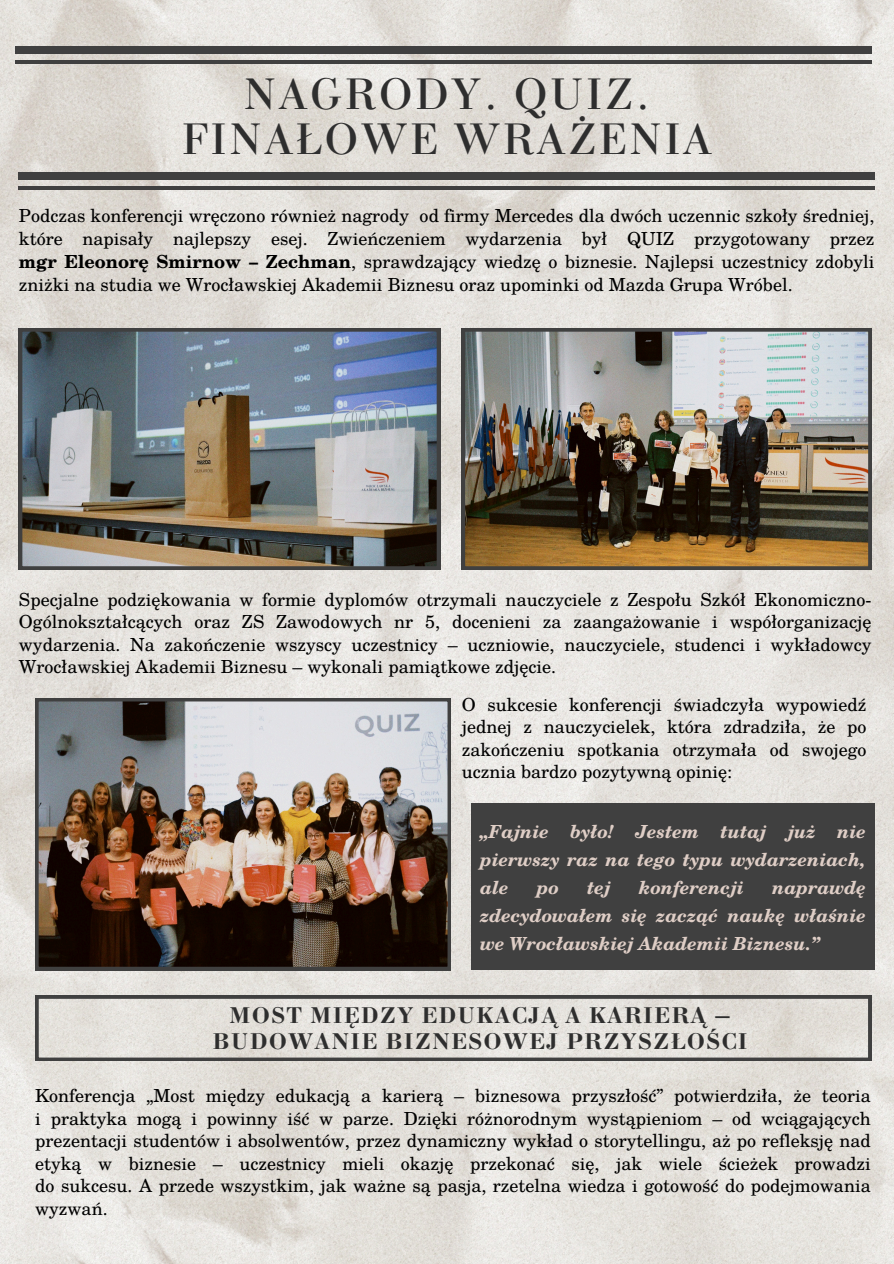
<style>
.page{position:relative;width:894px;height:1264px;background:#fff}
.page>*{position:absolute;margin:0;border:0;box-sizing:border-box;transform-origin:0 0}
.t1{font:46.5px/45px "Bodoni";letter-spacing:.05em;color:#2e2e2e;text-align:center}
.t2{font:700 24px/25.8px "Bodoni";letter-spacing:.05em;color:#2e2e2e;text-align:center}
.t3{font:18px/22.5px "Te X Gyre Schola";color:#000;text-align:justify}
.t4{font:italic 700 18px/28.2px "Te X Gyre Schola";color:#dfcec6;text-align:justify}
.s1{font-weight:700}
</style>
<div class="page">
<img style="left:0;top:0;width:893px;height:1263px">
<div style="left:19px;top:172px;width:855px;height:8px;background:#404040"></div>
<hr style="left:19px;top:186px;width:855px;height:3px;background:#404040">
<img style="left:19px;top:328px;width:421px;height:241px">
<img style="left:461px;top:328px;width:410px;height:241px">
<div style="left:471px;top:803px;width:403px;height:167px;background:#404040"></div>
<img style="left:35px;top:698px;width:415px;height:272px">
<svg style="left:35px;top:995px;width:836px;height:65px;background:#d2cfca"></svg>
<div style="left:16px;top:46px;width:855px;height:8px;background:#404040"></div>
<hr style="left:16px;top:60px;width:855px;height:3px;background:#404040">
<p class="t1" style="left:182px;top:72px;width:531px">NAGRODY. QUIZ.<br>FINAŁOWE WRAŻENIA</p>
<p class="t3" style="left:19px;top:204px;width:856px">Podczas konferencji wręczono również nagrody od firmy Mercedes dla dwóch uczennic szkoły średniej, które napisały najlepszy esej. Zwieńczeniem wydarzenia był QUIZ przygotowany przez <span class="s1">mgr Eleonorę Smirnow – Zechman</span>, sprawdzający wiedzę o biznesie. Najlepsi uczestnicy zdobyli zniżki na studia we Wrocławskiej Akademii Biznesu oraz upominki od Mazda Grupa Wróbel.</p>
<p class="t3" style="left:19px;top:587px;width:853px">Specjalne podziękowania w formie dyplomów otrzymali nauczyciele z Zespołu Szkół Ekonomiczno-Ogólnokształcących oraz ZS Zawodowych nr 5, docenieni za zaangażowanie i współorganizację wydarzenia. Na zakończenie wszyscy uczestnicy – uczniowie, nauczyciele, studenci i wykładowcy Wrocławskiej Akademii Biznesu – wykonali pamiątkowe zdjęcie.</p>
<p class="t3" style="left:461px;top:692px;width:406px">O sukcesie konferencji świadczyła wypowiedź jednej z nauczycielek, która zdradziła, że po zakończeniu spotkania otrzymała od swojego ucznia bardzo pozytywną opinię:</p>
<p class="t4" style="left:480px;top:816px;width:387px">„Fajnie było! Jestem tutaj już nie pierwszy raz na tego typu wydarzeniach, ale</p>
<p class="t4" style="left:536px;top:872px;width:23px">po</p>
<p class="t4" style="left:587px;top:872px;width:25px">tej</p>
<p class="t4" style="left:638px;top:872px;width:107px">konferencji</p>
<p class="t4" style="left:480px;top:872px;width:387px;text-indent:292px">naprawdę zdecydowałem się zacząć naukę właśnie we Wrocławskiej Akademii Biznesu.”</p>
<p class="t2" style="left:212px;top:1003px;width:536px">MOST MIĘDZY EDUKACJĄ A KARIERĄ –<br>BUDOWANIE BIZNESOWEJ PRZYSZŁOŚCI</p>
<h3 class="t3" style="left:35px;top:1083px;width:836px">Konferencja „Most między edukacją a karierą – biznesowa przyszłość” potwierdziła, że teoria i praktyka mogą i powinny iść w parze. Dzięki różnorodnym wystąpieniom – od wciągających prezentacji studentów i absolwentów, przez dynamiczny wykład o storytellingu, aż po refleksję nad etyką w biznesie – uczestnicy mieli okazję przekonać się, jak wiele ścieżek prowadzi do sukcesu. A przede wszystkim, jak ważne są pasja, rzetelna wiedza i gotowość do podejmowania wyzwań.</h3>
</div>
